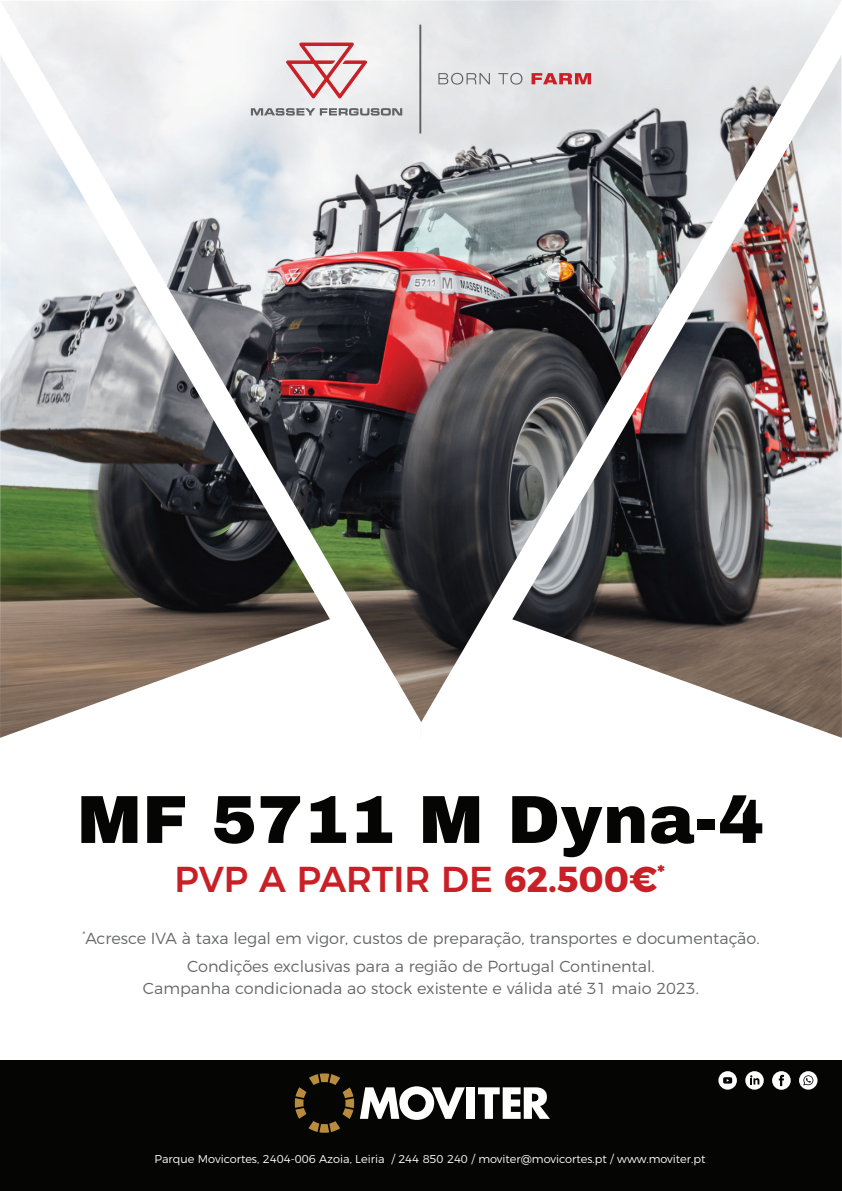
<style>
.page{position:relative;width:842px;height:1191px;background:#fff}
.page>*{position:absolute;margin:0;border:0;box-sizing:border-box;transform-origin:0 0}
.t1{font:900 68px "Archivo";letter-spacing:.01em;color:#050503}
.t2{font:500 36px "Montserrat";color:#c82026}
.t3{font:300 16px/28px "Montserrat";color:#666767;text-align:center}
.t4{font:300 11.4px "Montserrat";color:#fff}
.s1{font-weight:700}
</style>
<div class="page">
<div style="left:0;top:1060px;width:842px;height:131px;background:#050604"></div>
<svg style="left:0;top:0;width:421px;height:619px"></svg>
<img style="left:421px;top:0;width:421px;height:619px">
<svg style="left:423px;top:619px;width:419px;height:119px"></svg>
<svg style="left:251px;top:108px;width:151px;height:8px"></svg>
<svg style="left:286px;top:43px;width:81px;height:56px"></svg>
<svg style="left:438px;top:73px;width:52px;height:12px"></svg>
<svg style="left:498px;top:73px;width:24px;height:12px"></svg>
<svg style="left:531px;top:73px;width:60px;height:11px"></svg>
<hr style="left:419px;top:25px;width:2px;height:108px;background:#606264">
<svg style="left:295px;top:1073px;width:59px;height:60px"></svg>
<svg style="left:360px;top:1086px;width:105px;height:33px"></svg>
<div style="left:467px;top:1087px;width:8px;height:31px;background:#fff"></div>
<svg style="left:478px;top:1087px;width:72px;height:31px"></svg>
<svg style="left:745px;top:1071px;width:19px;height:18px"></svg>
<svg style="left:750px;top:1075px;width:9px;height:9px"></svg>
<svg style="left:718px;top:1071px;width:19px;height:18px"></svg>
<svg style="left:723px;top:1077px;width:9px;height:6px"></svg>
<div style="left:772px;top:1071px;width:19px;height:18px;background:#fff;border-radius:50%"></div>
<svg style="left:779px;top:1074px;width:5px;height:12px"></svg>
<div style="left:799px;top:1071px;width:18px;height:18px;background:#fff;border-radius:50%"></div>
<svg style="left:803px;top:1075px;width:10px;height:10px"></svg>
<svg style="left:0;top:619px;width:423px;height:119px"></svg>
<h1 class="t1" style="left:77px;top:778px;width:688px">MF 5711 M Dyna-4</h1>
<h2 class="t2" style="left:174px;top:849px;width:492px">PVP A PARTIR DE <span class="s1">62.500€</span><sup>*</sup></h2>
<p class="t3" style="left:82px;top:922px;width:678px"><sup>*</sup>Acresce IVA à taxa legal em vigor, custos de preparação, transportes e documentação.<br>Condições exclusivas para a região de Portugal Continental.</p>
<p class="t3" style="left:143px;top:972px;width:558px">Campanha condicionada ao stock existente e válida até 31 maio 2023.</p>
<p class="t4" style="left:155px;top:1149px;width:552px">Parque Movicortes, 2404-006 Azoia, Leiria / 244 850 240 / moviter@movicortes.pt / www.moviter.pt</p>
</div>
